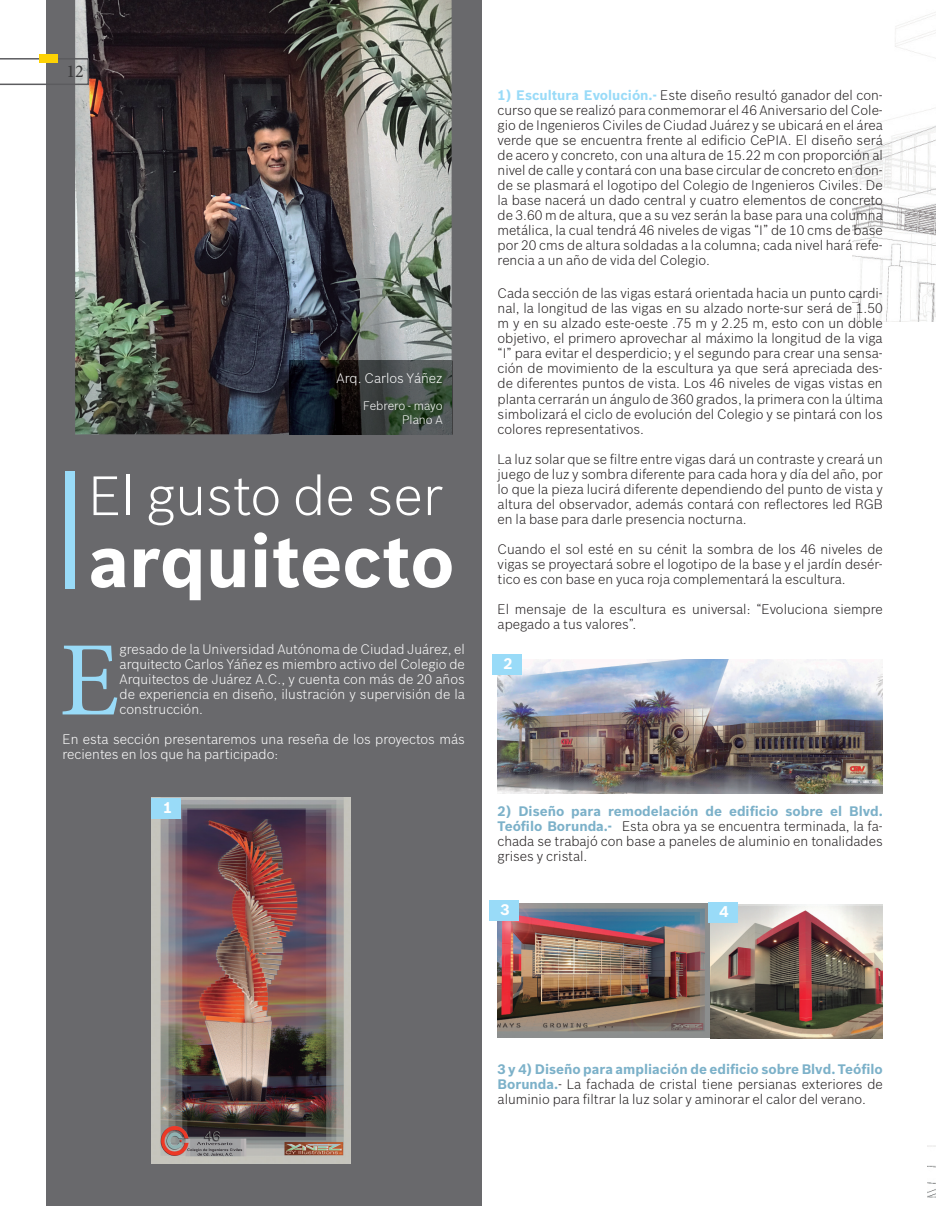
<style>
.page{position:relative;width:936px;height:1206px;background:#fff}
.page>*{position:absolute;margin:0;border:0;box-sizing:border-box;transform-origin:0 0}
.t1{font:105.75px "Minion Pro";color:#99dbf8}
.t2{font:700 72px "Bosch Sans";color:#fff}
.t3{font:300 54px "Bosch Sans";color:#fff}
.t4{font:18px "Minion Pro";color:#383839}
.t5{font:700 15px "Bosch Sans";color:#fff}
.t6{font:300 13.5px/15px "Bosch Sans";color:#231f20;text-align:justify}
.t7{font:300 13.5px/15px "Bosch Sans";color:#fff;text-align:justify}
.t8{font:300 12px/13.5px "Bosch Sans";color:#fff;text-align:right}
.s1{font-weight:700;color:#99dbf8}
.s2{font-weight:700;color:#7cb1c9}
</style>
<div class="page">
<img style="left:927px;top:1145px;width:8px;height:53px">
<img style="left:852px;top:12px;width:83px;height:310px">
<div style="left:46px;top:0;width:435px;height:1205px;background:#69696c"></div>
<img style="left:75px;top:0;width:376px;height:434px">
<img style="left:289px;top:360px;width:162px;height:74px">
<svg style="left:0;top:58px;width:89px;height:27px"></svg>
<div style="left:39px;top:54px;width:18px;height:9px;background:#fed304"></div>
<div style="left:66px;top:471px;width:9px;height:118px;background:#99dbf8"></div>
<img style="left:497px;top:659px;width:385px;height:134px">
<img style="left:497px;top:902px;width:213px;height:134px">
<img style="left:710px;top:904px;width:172px;height:134px">
<div style="left:492px;top:653px;width:29px;height:21px;background:#99dbf8"></div>
<div style="left:488px;top:899px;width:30px;height:21px;background:#99dbf8"></div>
<div style="left:707px;top:901px;width:30px;height:21px;background:#99dbf8"></div>
<img style="left:152px;top:797px;width:198px;height:365px">
<div style="left:152px;top:797px;width:29px;height:21px;background:#99dbf8"></div>
<h3 class="t4" style="left:67px;top:59px;width:19px">12</h3>
<p class="t7" style="left:336px;top:370px;width:107px">Arq. Carlos Yáñez</p>
<p class="t8" style="left:363px;top:399px;width:81px">Febrero - mayo<br>Plano A</p>
<h3 class="t3" style="left:88px;top:462px;width:355px">El gusto de ser</h3>
<h2 class="t2" style="left:88px;top:516px;width:367px">arquitecto</h2>
<h1 class="t1" style="left:59px;top:609px;width:62px">E</h1>
<p class="t7" style="left:120px;top:641px;width:346px">gresado de la Universidad Autónoma de Ciudad Juárez, el arquitecto Carlos Yáñez es miembro activo del Colegio de Arquitectos de Juárez A.C., y cuenta con más de 20 años de experiencia en diseño, ilustración y supervisión de la construcción.</p>
<p class="t7" style="left:63px;top:731px;width:403px">En esta sección presentaremos una reseña de los proyectos más recientes en los que ha participado:</p>
<p class="t5" style="left:163px;top:798px;width:11px">1</p>
<p class="t6" style="left:497px;top:87px;width:386px"><span class="s1">1) Escultura Evolución.-</span> Este diseño resultó ganador del con&shy;curso que se realizó para conmemorar el 46 Aniversario del Cole&shy;gio de Ingenieros Civiles de Ciudad Juárez y se ubicará en el área verde que se encuentra frente al edificio CePIA. El diseño será de acero y concreto, con una altura de 15.22 m con proporción al nivel de calle y contará con una base circular de concreto en don&shy;de se plasmará el logotipo del Colegio de Ingenieros Civiles. De la base nacerá un dado central y cuatro elementos de concreto de 3.60 m de altura, que a su vez serán la base para una columna metálica, la cual tendrá 46 niveles de vigas “I” de 10 cms de base por 20 cms de altura soldadas a la columna; cada nivel hará refe&shy;rencia a un año de vida del Colegio.</p>
<p class="t6" style="left:497px;top:286px;width:386px">Cada sección de las vigas estará orientada hacia un punto cardi&shy;nal, la longitud de las vigas en su alzado norte-sur será de 1.50 m y en su alzado este-oeste .75 m y 2.25 m, esto con un doble objetivo, el primero aprovechar al máximo la longitud de la viga “I” para evitar el desperdicio; y el segundo para crear una sensa&shy;ción de movimiento de la escultura ya que será apreciada des&shy;de diferentes puntos de vista. Los 46 niveles de vigas vistas en planta cerrarán un ángulo de 360 grados, la primera con la última simbolizará el ciclo de evolución del Colegio y se pintará con los colores representativos.</p>
<p class="t6" style="left:497px;top:451px;width:386px">La luz solar que se filtre entre vigas dará un contraste y creará un juego de luz y sombra diferente para cada hora y día del año, por lo que la pieza lucirá diferente dependiendo del punto de vista y altura del observador, además contará con reflectores led RGB en la base para darle presencia nocturna.</p>
<p class="t6" style="left:497px;top:541px;width:386px">Cuando el sol esté en su cénit la sombra de los 46 niveles de vigas se proyectará sobre el logotipo de la base y el jardín desér&shy;tico es con base en yuca roja complementará la escultura.</p>
<p class="t6" style="left:497px;top:601px;width:386px">El mensaje de la escultura es universal: “Evoluciona siempre apegado a tus valores”.</p>
<p class="t5" style="left:503px;top:654px;width:11px">2</p>
<p class="t6" style="left:497px;top:802px;width:386px"><span class="s2">2) Diseño para remodelación de edificio sobre el Blvd.<br>Teófilo Borunda.-</span> Esta obra ya se encuentra terminada, la fa&shy;chada se trabajó con base a paneles de aluminio en tonalidades grises y cristal.</p>
<p class="t5" style="left:500px;top:900px;width:11px">3</p>
<p class="t5" style="left:719px;top:902px;width:11px">4</p>
<p class="t6" style="left:497px;top:1061px;width:386px"><span class="s2">3 y 4) Diseño para ampliación de edificio sobre Blvd. Teófilo Borunda.</span>- La fachada de cristal tiene persianas exteriores de aluminio para filtrar la luz solar y aminorar el calor del verano.</p>
</div>
